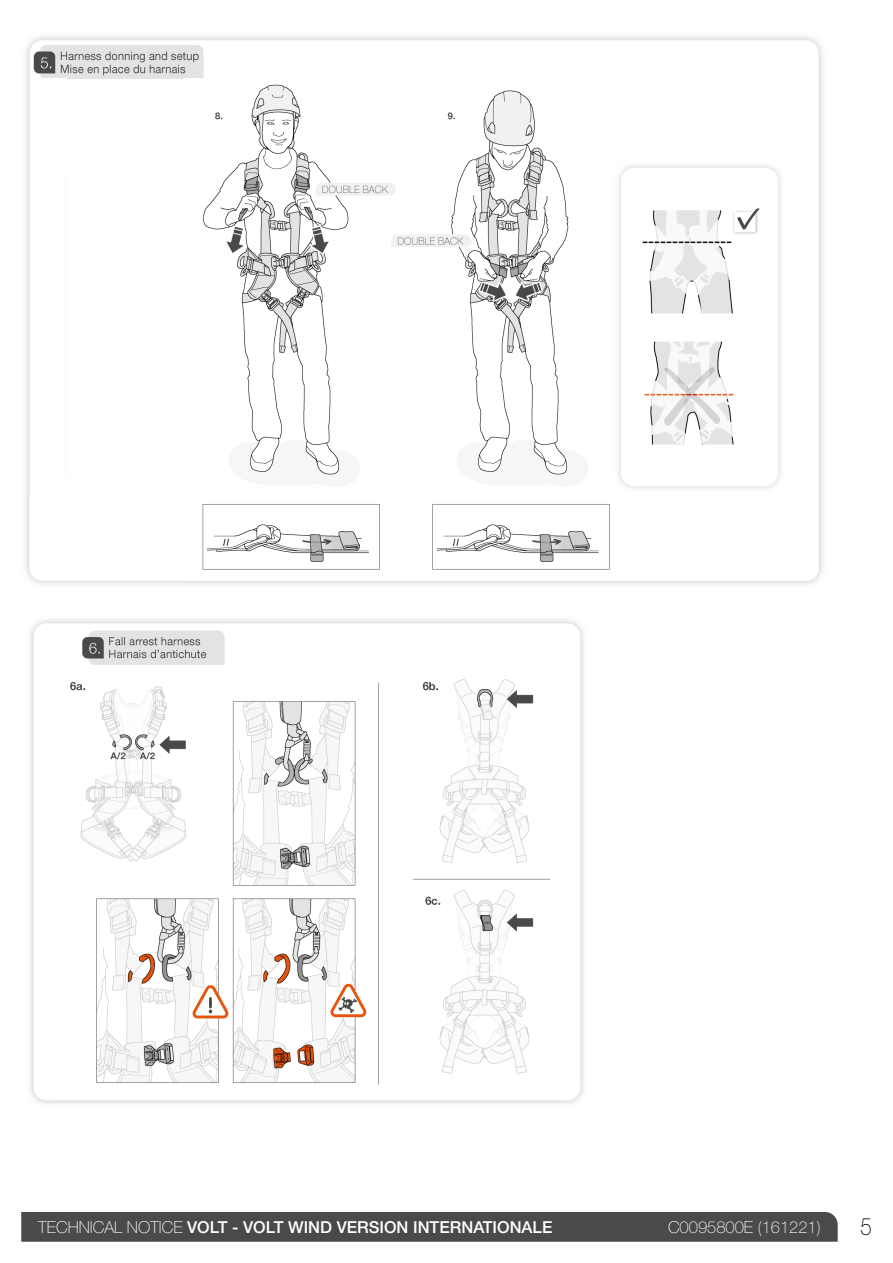
<style>
.page{position:relative;width:893px;height:1263px;background:#fff}
.page>*{position:absolute;margin:0;border:0;box-sizing:border-box;transform-origin:0 0}
.t1{font:100 24px "Helvetica Neue LT Pro";color:#000;scale:.85 1}
.t2{font:500 16.5px "Helvetica Neue LT Pro";color:#fff}
.t3{font:100 16.5px "Helvetica Neue LT Pro";color:#fff}
.s1{font-weight:100}
</style>
<div class="page">
<div style="left:21px;top:1212px;width:817px;height:30px;background:#4a4a49"></div>
<img style="left:26px;top:36px;width:797px;height:42px">
<img style="left:184px;top:78px;width:639px;height:507px">
<img style="left:25px;top:497px;width:159px;height:88px">
<img style="left:30px;top:620px;width:554px;height:484px">
<p class="t2" style="left:38px;top:1217px;width:516px"><span class="s1">TECHNICAL NOTICE</span> VOLT - VOLT WIND VERSION INTERNATIONALE</p>
<p class="t3" style="left:668px;top:1217px;width:154px">C0095800E (161221)</p>
<h1 class="t1" style="left:860px;top:1212px;width:15px">5</h1>
</div>
